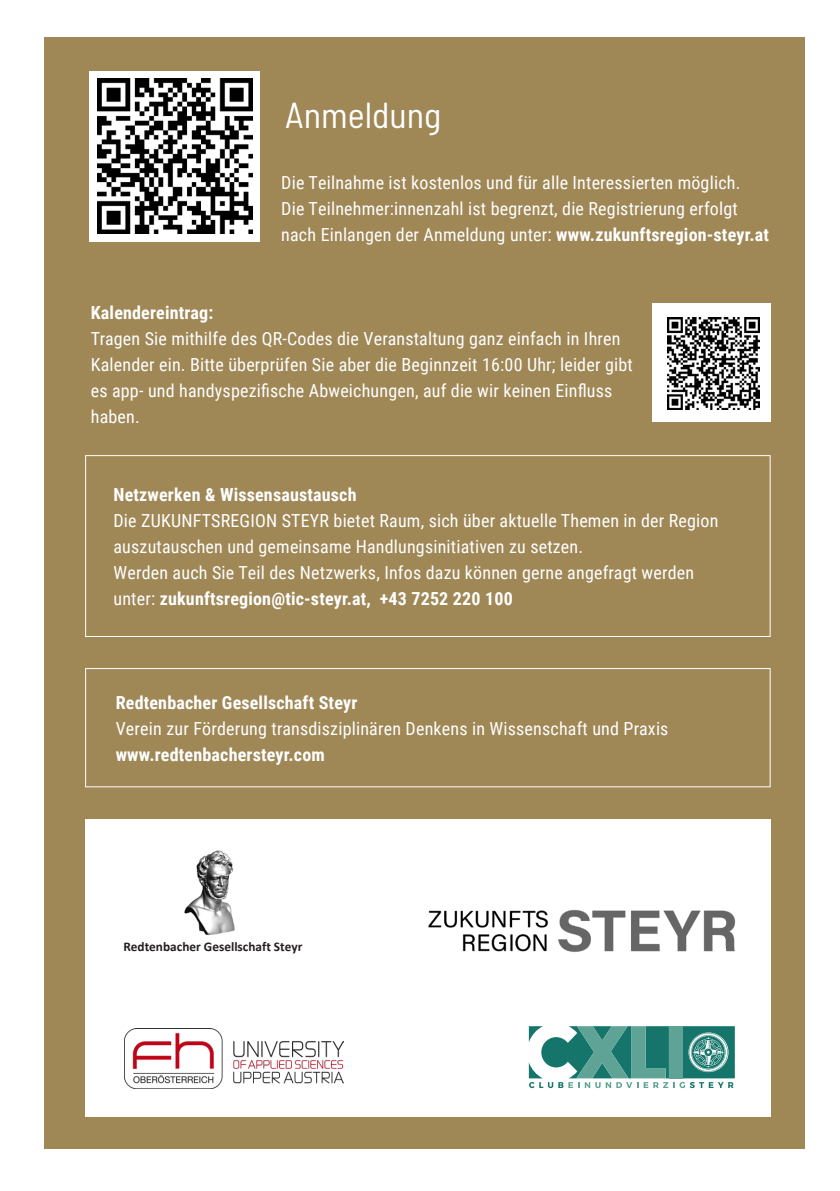
<style>
.page{position:relative;width:840px;height:1191px;background:#fff}
.page>*{position:absolute;margin:0;border:0;box-sizing:border-box;transform-origin:0 0}
.t1{font:semi-condensed 36px "Barlow";color:#fff}
.t2{font:18px/26px "Roboto Condensed";letter-spacing:.01em;color:#fff}
.t3{font:700 18px "Roboto Condensed";letter-spacing:.01em;color:#fff}
.t4{font:700 13.2px "Calibri";color:#231f20}
.s1{font-weight:700}
</style>
<div class="page">
<div style="left:44px;top:37px;width:760px;height:1111px;background:#9f8756"></div>
<div style="left:652px;top:304px;width:118px;height:118px;background:#fff"></div>
<div style="left:90px;top:71px;width:170px;height:170px;background:#fff"></div>
<div style="left:85px;top:668px;width:685px;height:119px;border:1px solid #fff"></div>
<svg style="left:758px;top:318px;width:2px;height:91px"></svg>
<img style="left:667px;top:318px;width:91px;height:92px">
<div style="left:85px;top:455px;width:685px;height:182px;border:1px solid #fff"></div>
<div style="left:85px;top:819px;width:685px;height:298px;background:#fff"></div>
<img style="left:184px;top:850px;width:51px;height:85px">
<img style="left:428px;top:909px;width:308px;height:43px">
<svg style="left:528px;top:1026px;width:206px;height:62px"></svg>
<img style="left:124px;top:1028px;width:219px;height:60px">
<img style="left:97px;top:78px;width:156px;height:156px">
<h1 class="t1" style="left:284px;top:93px;width:158px">Anmeldung</h1>
<p class="t2" style="left:281px;top:169px;width:489px">Die Teilnahme ist kostenlos und für alle Interessierten möglich.<br>Die Teilnehmer:innenzahl ist begrenzt, die Registrierung erfolgt nach Einlangen der Anmeldung unter: <span class="s1">www.zukunftsregion-steyr.at</span></p>
<p class="t3" style="left:91px;top:300px;width:124px">Kalendereintrag:</p>
<p class="t2" style="left:91px;top:325px;width:543px">Tragen Sie mithilfe des QR-Codes die Veranstaltung ganz einfach in Ihren Kalender ein. Bitte überprüfen Sie aber die Beginnzeit 16:00 Uhr; leider gibt es app- und handyspezifische Abweichungen, auf die wir keinen Einfluss haben.</p>
<p class="t3" style="left:113px;top:482px;width:244px">Netzwerken &amp; Wissensaustausch</p>
<p class="t2" style="left:113px;top:507px;width:606px">Die ZUKUNFTSREGION STEYR bietet Raum, sich über aktuelle Themen in der Region auszutauschen und gemeinsame Handlungsinitiativen zu setzen.<br>Werden auch Sie Teil des Netzwerks, Infos dazu können gerne angefragt werden unter: <span class="s1">zukunftsregion@tic-steyr.at, +43 7252 220 100</span></p>
<p class="t3" style="left:116px;top:690px;width:243px">Redtenbacher Gesellschaft Steyr</p>
<p class="t2" style="left:116px;top:715px;width:554px">Verein zur Förderung transdisziplinären Denkens in Wissenschaft und Praxis</p>
<p class="t3" style="left:116px;top:742px;width:210px">www.redtenbachersteyr.com</p>
<p class="t4" style="left:123px;top:936px;width:180px">Redtenbacher Gesellschaft Steyr</p>
</div>
